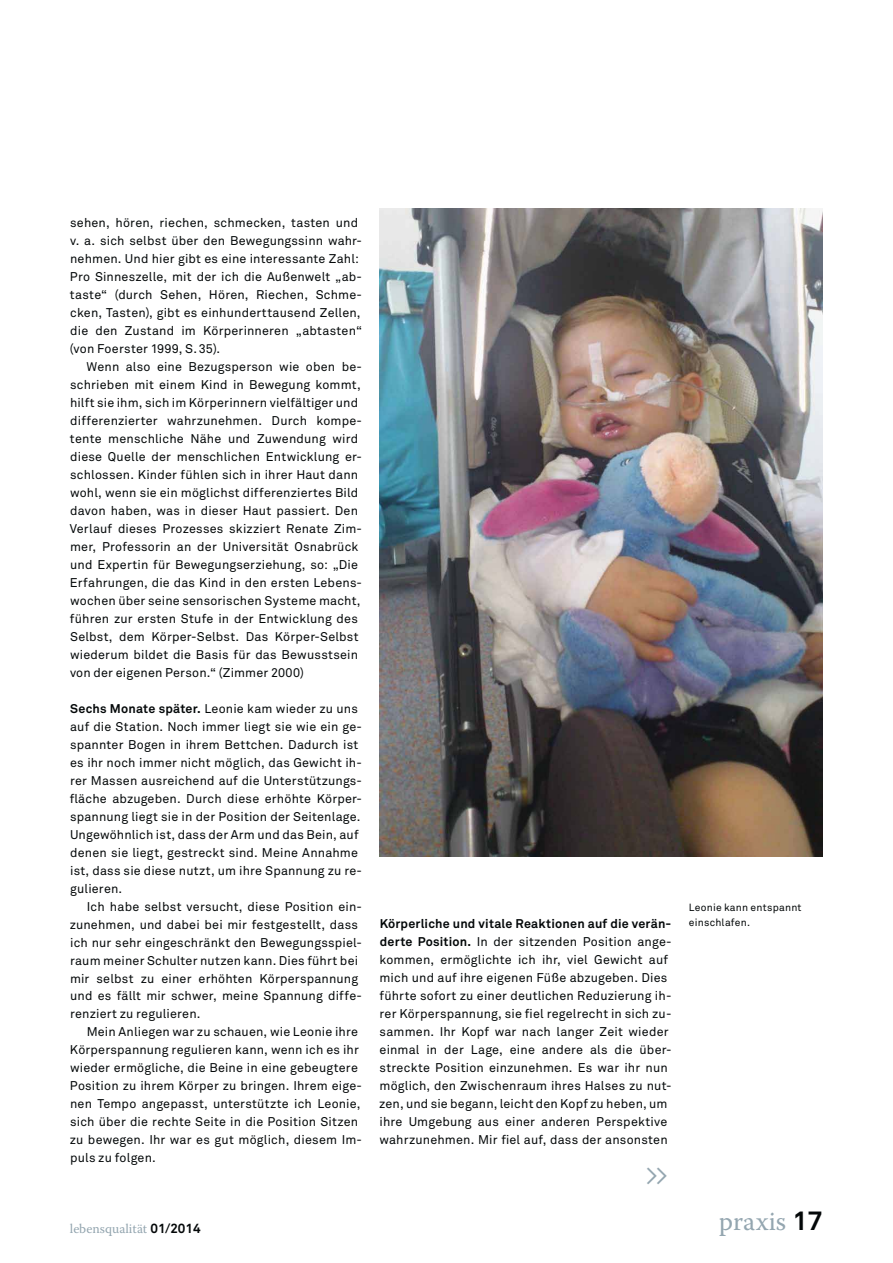
<style>
.page{position:relative;width:893px;height:1263px;background:#fff}
.page>*{position:absolute;margin:0;border:0;box-sizing:border-box;transform-origin:0 0}
.t1{font:26.55px "Warnock Pro";color:#94a6b0}
.t2{font:26.55px "Akkurat";color:#94a6b0}
.t3{font:13.35px "Warnock Pro";color:#94a6b0}
.t4{font:12.6px/18px "Akkurat";letter-spacing:.015em;color:#040809}
.t5{font:10.35px/15.5px "Akkurat";letter-spacing:.025em;color:#040809}
.s1{font-weight:700}
.s2{font-family:"Akkurat";font-weight:700;color:#040809}
</style>
<div class="page">
<img style="left:379px;top:209px;width:444px;height:648px">
<p class="t4" style="left:70px;top:215px;width:294px">sehen, hören, riechen, schmecken, tasten und v. a. sich selbst über den Bewegungssinn wahr&shy;nehmen. Und hier gibt es eine interessante Zahl:<br>Pro Sinneszelle, mit der ich die Außenwelt „ab&shy;taste“ (durch Sehen, Hören, Riechen, Schme&shy;cken, Tasten), gibt es einhunderttausend Zellen, die den Zustand im Körperinneren „abtasten“ (von Foerster 1999, S. 35).</p>
<p class="t4" style="left:70px;top:359px;width:294px;text-indent:17px">Wenn also eine Bezugsperson wie oben be&shy;schrieben mit einem Kind in Bewegung kommt, hilft sie ihm, sich im Körperinnern vielfältiger und differenzierter wahrzunehmen. Durch kompe&shy;tente menschliche Nähe und Zuwendung wird diese Quelle der menschlichen Entwicklung er&shy;schlossen. Kinder fühlen sich in ihrer Haut dann wohl, wenn sie ein möglichst differenziertes Bild davon haben, was in dieser Haut passiert. Den Verlauf dieses Prozesses skizziert Renate Zim&shy;mer, Professorin an der Universität Osnabrück und Expertin für Bewegungserziehung, so: „Die Erfahrungen, die das Kind in den ersten Lebens&shy;wochen über seine sensorischen Systeme macht, führen zur ersten Stufe in der Entwicklung des Selbst, dem Körper-Selbst. Das Körper-Selbst wiederum bildet die Basis für das Bewusstsein von der eigenen Person.“ (Zimmer 2000)</p>
<p class="t4" style="left:70px;top:700px;width:294px"><span class="s1">Sechs Monate später.</span> Leonie kam wieder zu uns auf die Station. Noch immer liegt sie wie ein ge&shy;spannter Bogen in ihrem Bettchen. Dadurch ist es ihr noch immer nicht möglich, das Gewicht ih&shy;rer Massen ausreichend auf die Unterstützungs&shy;fläche abzugeben. Durch diese erhöhte Körper&shy;spannung liegt sie in der Position der Seitenlage.<br>Ungewöhnlich ist, dass der Arm und das Bein, auf denen sie liegt, gestreckt sind. Meine Annahme ist, dass sie diese nutzt, um ihre Spannung zu re&shy;gulieren.</p>
<p class="t4" style="left:70px;top:898px;width:294px;text-indent:17px">Ich habe selbst versucht, diese Position ein&shy;zunehmen, und dabei bei mir festgestellt, dass ich nur sehr eingeschränkt den Bewegungsspiel&shy;raum meiner Schulter nutzen kann. Dies führt bei mir selbst zu einer erhöhten Körperspannung und es fällt mir schwer, meine Spannung diffe&shy;renziert zu regulieren.</p>
<p class="t4" style="left:70px;top:1024px;width:294px;text-indent:17px">Mein Anliegen war zu schauen, wie Leonie ihre Körperspannung regulieren kann, wenn ich es ihr wieder ermögliche, die Beine in eine gebeugtere Position zu ihrem Körper zu bringen. Ihrem eige&shy;nen Tempo angepasst, unterstützte ich Leonie, sich über die rechte Seite in die Position Sitzen zu bewegen. Ihr war es gut möglich, diesem Im&shy;puls zu folgen.</p>
<p class="t3" style="left:70px;top:1223px;width:132px">lebensqualität <span class="s2">01/2014</span></p>
<p class="t4" style="left:379px;top:916px;width:294px"><span class="s1">Körperliche und vitale Reaktionen auf die verän&shy;derte Position.</span> In der sitzenden Position ange&shy;kommen, ermöglichte ich ihr, viel Gewicht auf mich und auf ihre eigenen Füße abzugeben. Dies führte sofort zu einer deutlichen Reduzierung ih&shy;rer Körperspannung, sie fiel regelrecht in sich zu&shy;sammen. Ihr Kopf war nach langer Zeit wieder einmal in der Lage, eine andere als die über&shy;streckte Position einzunehmen. Es war ihr nun möglich, den Zwischenraum ihres Halses zu nut&shy;zen, und sie begann, leicht den Kopf zu heben, um ihre Umgebung aus einer anderen Perspektive wahrzunehmen. Mir fiel auf, dass der ansonsten</p>
<h1 class="t2" style="left:645px;top:1164px;width:24px">&gt;&gt;</h1>
<p class="t5" style="left:689px;top:900px;width:114px">Leonie kann entspannt einschlafen.</p>
<h1 class="t1" style="left:719px;top:1211px;width:106px">praxis <span class="s2">17</span></h1>
</div>
